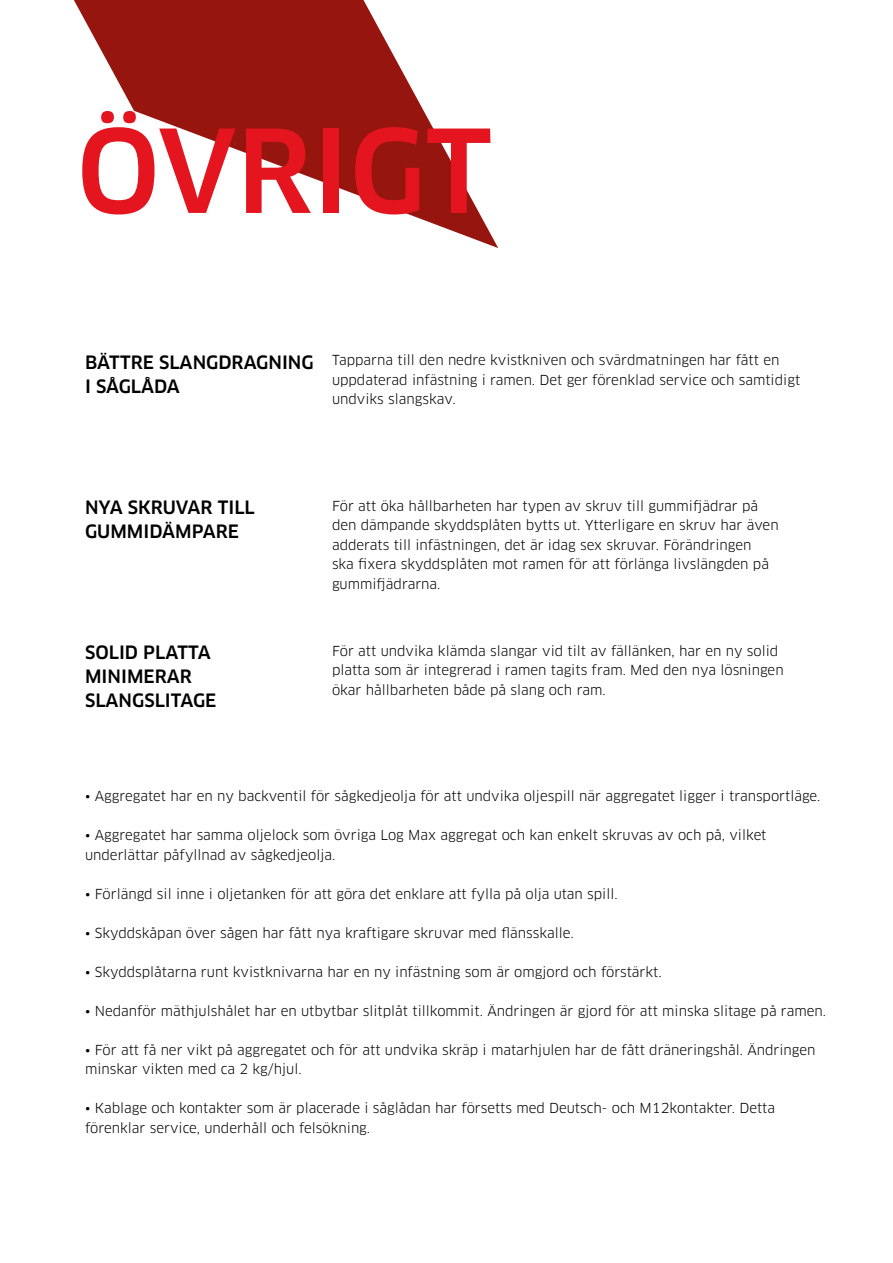
<style>
.page{position:relative;width:893px;height:1263px;background:#fff}
.page>*{position:absolute;margin:0;border:0;box-sizing:border-box;transform-origin:0 0}
.t1{font:500 112.5px "Clan Pro";color:#e4151e}
.t2{font:500 18px/24px "Clan Pro";color:#000}
.t3{font:13.5px/19.5px "Clan Pro";color:#000}
</style>
<div class="page">
<svg style="left:74px;top:0;width:424px;height:248px"></svg>
<h1 class="t1" style="left:77px;top:106px;width:417px">ÖVRIGT</h1>
<h2 class="t2" style="left:85px;top:350px;width:230px">BÄTTRE SLANGDRAGNING<br>I SÅGLÅDA</h2>
<p class="t3" style="left:332px;top:351px;width:470px">Tapparna till den nedre kvistkniven och svärdmatningen har fått en uppdaterad infästning i ramen. Det ger förenklad service och samtidigt undviks slangskav.</p>
<h2 class="t2" style="left:85px;top:496px;width:171px">NYA SKRUVAR TILL<br>GUMMIDÄMPARE</h2>
<h2 class="t2" style="left:85px;top:641px;width:133px">SOLID PLATTA<br>MINIMERAR<br>SLANGSLITAGE</h2>
<p class="t3" style="left:332px;top:496px;width:448px">För att öka hållbarheten har typen av skruv till gummifjädrar på den dämpande skyddsplåten bytts ut. Ytterligare en skruv har även adderats till infästningen, det är idag sex skruvar. Förändringen<br>ska fixera skyddsplåten mot ramen för att förlänga livslängden på gummifjädrarna.</p>
<p class="t3" style="left:332px;top:641px;width:453px">För att undvika klämda slangar vid tilt av fällänken, har en ny solid platta som är integrerad i ramen tagits fram. Med den nya lösningen ökar hållbarheten både på slang och ram.</p>
<p class="t3" style="left:85px;top:786px;width:737px">• Aggregatet har en ny backventil för sågkedjeolja för att undvika oljespill när aggregatet ligger i transportläge.</p>
<p class="t3" style="left:85px;top:825px;width:683px">• Aggregatet har samma oljelock som övriga Log Max aggregat och kan enkelt skruvas av och på, vilket underlättar påfyllnad av sågkedjeolja.</p>
<p class="t3" style="left:85px;top:884px;width:534px">• Förlängd sil inne i oljetanken för att göra det enklare att fylla på olja utan spill.</p>
<p class="t3" style="left:85px;top:923px;width:490px">• Skyddskåpan över sågen har fått nya kraftigare skruvar med flänsskalle.</p>
<p class="t3" style="left:85px;top:962px;width:578px">• Skyddsplåtarna runt kvistknivarna har en ny infästning som är omgjord och förstärkt.</p>
<p class="t3" style="left:85px;top:1001px;width:742px">• Nedanför mäthjulshålet har en utbytbar slitplåt tillkommit. Ändringen är gjord för att minska slitage på ramen.</p>
<p class="t3" style="left:85px;top:1040px;width:732px">• För att få ner vikt på aggregatet och för att undvika skräp i matarhjulen har de fått dräneringshål. Ändringen minskar vikten med ca 2 kg/hjul.</p>
<p class="t3" style="left:85px;top:1098px;width:691px">• Kablage och kontakter som är placerade i såglådan har försetts med Deutsch- och M12kontakter. Detta förenklar service, underhåll och felsökning.</p>
</div>
